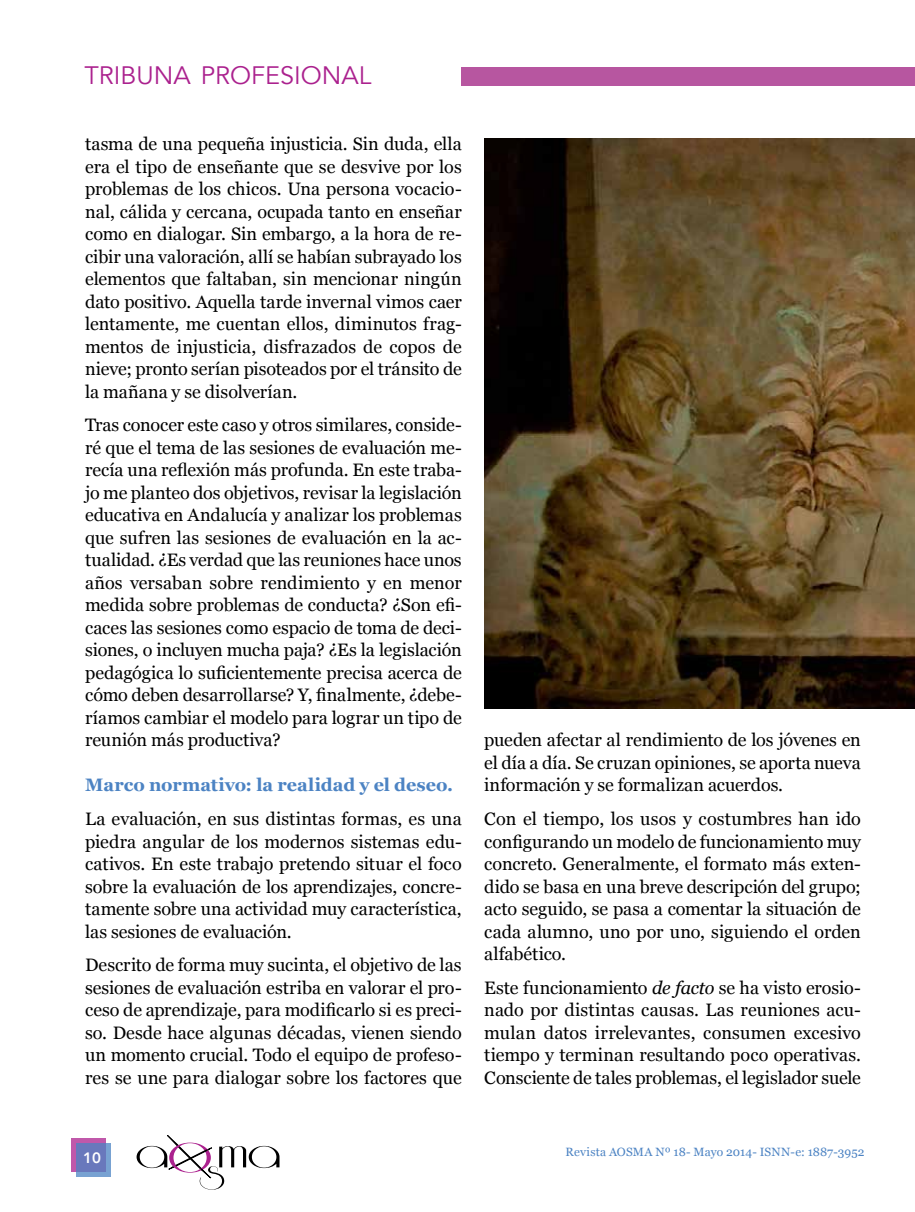
<style>
.page{position:relative;width:915px;height:1212px;background:#fff}
.page>*{position:absolute;margin:0;border:0;box-sizing:border-box;transform-origin:0 0}
.t1{font:25.2px "Avenir";color:#ab218e}
.t2{font:18px/22.5px "Georgia";letter-spacing:-.005em;color:#000;text-align:justify}
.t3{font:700 18px "Georgia";color:#4c83c3}
.t4{font:800 15px "Avenir";color:#fff}
.t5{font:12px "Georgia";letter-spacing:.005em;color:#4c83c3}
.s1{font-style:italic}
</style>
<div class="page">
<div style="left:71px;top:1138px;width:34px;height:33px;background:#c058aa"></div>
<svg style="left:76px;top:1143px;width:35px;height:33px"></svg>
<svg style="left:136px;top:1135px;width:143px;height:55px"></svg>
<div style="left:461px;top:67px;width:453px;height:18px;background:#b756a0"></div>
<img style="left:484px;top:139px;width:430px;height:569px">
<h1 class="t1" style="left:84px;top:61px;width:288px">TRIBUNA PROFESIONAL</h1>
<p class="t2" style="left:85px;top:132px;width:378px">tasma de una pequeña injusticia. Sin duda, ella era el tipo de enseñante que se desvive por los problemas de los chicos. Una persona vocacio&shy;nal, cálida y cercana, ocupada tanto en enseñar como en dialogar. Sin embargo, a la hora de re&shy;cibir una valoración, allí se habían subrayado los elementos que faltaban, sin mencionar ningún dato positivo. Aquella tarde invernal vimos caer lentamente, me cuentan ellos, diminutos frag&shy;mentos de injusticia, disfrazados de copos de nieve; pronto serían pisoteados por el tránsito de la mañana y se disolverían.</p>
<p class="t2" style="left:85px;top:413px;width:378px">Tras conocer este caso y otros similares, conside&shy;ré que el tema de las sesiones de evaluación me&shy;recía una reflexión más profunda. En este traba&shy;jo me planteo dos objetivos, revisar la legislación educativa en Andalucía y analizar los problemas que sufren las sesiones de evaluación en la ac&shy;tualidad. ¿Es verdad que las reuniones hace unos años versaban sobre rendimiento y en menor medida sobre problemas de conducta? ¿Son efi&shy;caces las sesiones como espacio de toma de deci&shy;siones, o incluyen mucha paja? ¿Es la legislación pedagógica lo suficientemente precisa acerca de cómo deben desarrollarse? Y, finalmente, ¿debe&shy;ríamos cambiar el modelo para lograr un tipo de reunión más productiva?</p>
<p class="t3" style="left:85px;top:772px;width:369px">Marco normativo: la realidad y el deseo.</p>
<p class="t2" style="left:85px;top:807px;width:378px">La evaluación, en sus distintas formas, es una piedra angular de los modernos sistemas edu&shy;cativos. En este trabajo pretendo situar el foco sobre la evaluación de los aprendizajes, concre&shy;tamente sobre una actividad muy característica, las sesiones de evaluación.</p>
<p class="t2" style="left:85px;top:953px;width:378px">Descrito de forma muy sucinta, el objetivo de las sesiones de evaluación estriba en valorar el pro&shy;ceso de aprendizaje, para modificarlo si es preci&shy;so. Desde hace algunas décadas, vienen siendo un momento crucial. Todo el equipo de profeso&shy;res se une para dialogar sobre los factores que</p>
<p class="t2" style="left:484px;top:728px;width:378px">pueden afectar al rendimiento de los jóvenes en el día a día. Se cruzan opiniones, se aporta nueva información y se formalizan acuerdos.</p>
<p class="t2" style="left:484px;top:807px;width:378px">Con el tiempo, los usos y costumbres han ido configurando un modelo de funcionamiento muy concreto. Generalmente, el formato más exten&shy;dido se basa en una breve descripción del grupo; acto seguido, se pasa a comentar la situación de cada alumno, uno por uno, siguiendo el orden alfabético.</p>
<p class="t2" style="left:484px;top:976px;width:378px">Este funcionamiento <span class="s1">de facto</span> se ha visto erosio&shy;nado por distintas causas. Las reuniones acu&shy;mulan datos irrelevantes, consumen excesivo tiempo y terminan resultando poco operativas.<br>Consciente de tales problemas, el legislador suele</p>
<p class="t4" style="left:83px;top:1144px;width:19px">10</p>
<p class="t5" style="left:565px;top:1143px;width:300px">Revista AOSMA Nº 18- Mayo 2014- ISNN-e: 1887-3952</p>
</div>
